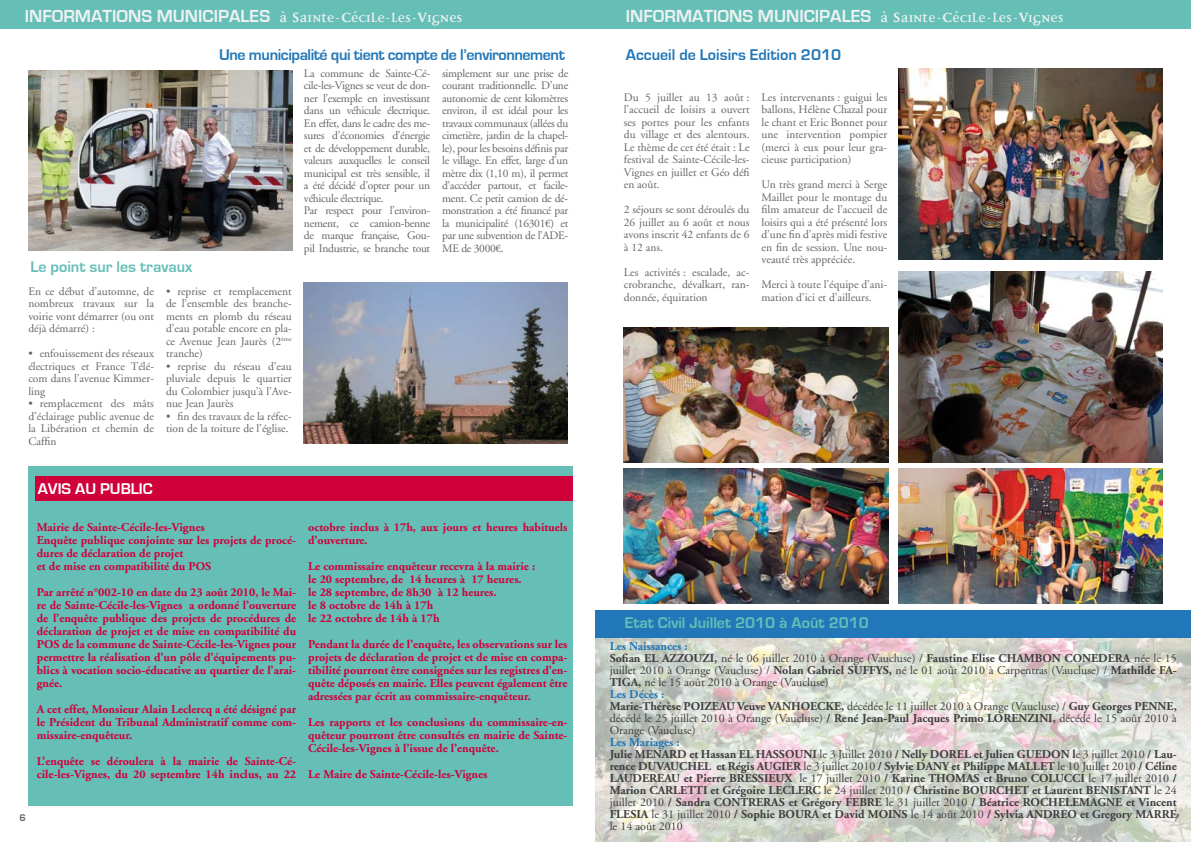
<style>
.page{position:relative;width:1191px;height:842px;background:#fff}
.page>*{position:absolute;margin:0;border:0;box-sizing:border-box;transform-origin:0 0}
.t1{font:700 18px "Eurostile";color:#edf1f1}
.t2{font:700 16px "Eurostile";color:#65bfb7}
.t3{font:700 16px "Eurostile";letter-spacing:-.025em;color:#2177b8}
.t4{font:700 16px "Eurostile";color:#2177b8}
.t5{font:700 16px "Eurostile";color:#fff}
.t6{font:700 12px/13px "Adobe Garamond";color:#d0003b}
.t7{font:700 12px/12px "Adobe Garamond";color:#3e3e40}
.t8{font:12px/12px "Adobe Garamond";color:#3e3e40}
.t9{font:11.5px/12.5px "Adobe Garamond";color:#646567;text-align:justify}
.t10{font:11.5px/12.5px "Adobe Garamond";letter-spacing:-.025em;color:#646567}
.s1{font-family:"Disturbance"}
.s2{font-family:"Disturbance";font-size:24px}
.s3{font-family:"Le Monde Livre";font-size:10.5px}
.s4{font-weight:700;color:#2177b8}
.s5{font-weight:700}
.s6{color:#2177b8}
.s7{font-weight:400}
</style>
<div class="page">
<div style="left:0;top:0;width:1191px;height:28px;background:#65bfb7"></div>
<img style="left:898px;top:68px;width:264px;height:191px">
<img style="left:595px;top:638px;width:596px;height:204px">
<div style="left:595px;top:610px;width:596px;height:28px;background:#2177b8"></div>
<img style="left:28px;top:70px;width:265px;height:180px">
<img style="left:304px;top:283px;width:263px;height:161px">
<div style="left:28px;top:466px;width:545px;height:340px;background:#65bfb7"></div>
<div style="left:36px;top:476px;width:537px;height:25px;background:#d0003b"></div>
<img style="left:898px;top:271px;width:264px;height:191px">
<img style="left:624px;top:328px;width:264px;height:135px">
<img style="left:624px;top:468px;width:264px;height:135px">
<img style="left:898px;top:468px;width:264px;height:135px">
<svg style="left:1174px;top:815px;width:5px;height:6px"></svg>
<h1 class="t1" style="left:25px;top:6px;width:439px">Informations Municipales <span class="s1">à</span> <span class="s2">S</span><span class="s1">ainte-</span><span class="s2">C</span><span class="s1">écile-les-</span><span class="s2">V</span><span class="s1">ignes</span></h1>
<h1 class="t1" style="left:626px;top:6px;width:439px">Informations Municipales <span class="s1">à</span> <span class="s2">S</span><span class="s1">ainte-</span><span class="s2">C</span><span class="s1">écile-les-</span><span class="s2">V</span><span class="s1">ignes</span></h1>
<h2 class="t3" style="left:219px;top:46px;width:347px">Une municipalité qui tient compte de l’environnement</h2>
<h2 class="t2" style="left:30px;top:258px;width:164px">Le point sur les travaux</h2>
<p class="t9" style="left:28px;top:285px;width:127px">En ce début d’automne, de nombreux travaux sur la voirie vont démarrer (ou ont déjà démarré) :</p>
<p class="t9" style="left:28px;top:348px;width:127px;text-indent:11px">enfouissement des réseaux électriques et France Télé&shy;com dans l’avenue Kimmer&shy;ling</p>
<p class="t9" style="left:28px;top:398px;width:127px;text-indent:11px">remplacement des mâts d’éclairage public avenue de la Libération et chemin de Caffin</p>
<p class="t9" style="left:166px;top:285px;width:127px;text-indent:11px">reprise et remplacement de l’ensemble des branche&shy;ments en plomb du réseau d’eau potable encore en pla&shy;ce Avenue Jean Jaurès (2<sup>ème </sup>tranche)</p>
<p class="t9" style="left:166px;top:360px;width:127px;text-indent:11px">reprise du réseau d’eau pluviale depuis le quartier du Colombier jusqu’à l’Ave&shy;nue Jean Jaurès</p>
<p class="t9" style="left:166px;top:410px;width:127px;text-align:right">fin des travaux de la réfec&shy;tion de la toiture de l’église.</p>
<p class="t9" style="left:166px;top:285px;width:6px">•</p>
<p class="t9" style="left:28px;top:348px;width:6px">•</p>
<p class="t9" style="left:166px;top:360px;width:6px">•</p>
<p class="t9" style="left:28px;top:398px;width:6px">•</p>
<p class="t9" style="left:166px;top:410px;width:6px">•</p>
<p class="t10" style="left:304px;top:67px;width:128px">La commune de Sainte-Cé&shy;cile-les-Vignes se veut de don&shy;ner l’exemple en investissant dans un véhicule électrique.<br>En effet, dans le cadre des me&shy;sures d’économies d’énergie et de développement durable, valeurs auxquelles le conseil municipal est très sensible, il a été décidé d’opter pour un véhicule électrique.<br>Par respect pour l’environ&shy;nement, ce camion-benne de marque française, Gou&shy;pil Industrie, se branche tout</p>
<p class="t9" style="left:442px;top:67px;width:128px">simplement sur une prise de courant traditionnelle. D’une autonomie de cent kilomètres environ, il est idéal pour les travaux communaux (allées du cimetière, jardin de la chapel&shy;le), pour les besoins définis par le village. En effet, large d’un mètre dix (1,10 m), il permet d’accéder partout, et facile&shy;ment. Ce petit camion de dé&shy;monstration a été financé par la municipalité (16301<span class="s3">€</span>) et par une subvention de l’ADE-ME de 3000<span class="s3">€</span>.</p>
<h2 class="t5" style="left:38px;top:480px;width:10px">AVIS</h2>
<h2 class="t5" style="left:75px;top:480px;width:79px">AU PUBLIC</h2>
<p class="t6" style="left:37px;top:521px;width:261px">Mairie de Sainte-Cécile-les-Vignes<br>Enquête publique conjointe sur les projets de procé&shy;dures de déclaration de projet<br>et de mise en compatibilité du POS</p>
<p class="t6" style="left:37px;top:586px;width:261px;text-align:justify">Par arrêté n°002-10 en date du 23 août 2010, le Mai&shy;re de Sainte-Cécile-les-Vignes a ordonné l’ouverture de l’enquête publique des projets de procédures de déclaration de projet et de mise en compatibilité du POS de la commune de Sainte-Cécile-les-Vignes pour permettre la réalisation d’un pôle d’équipements pu&shy;blics à vocation socio-éducative au quartier de l’arai&shy;gnée.</p>
<p class="t6" style="left:37px;top:703px;width:261px;text-align:justify">A cet effet, Monsieur Alain Leclercq a été désigné par le Président du Tribunal Administratif comme com&shy;missaire-enquêteur.</p>
<p class="t6" style="left:37px;top:755px;width:261px">L’enquête se déroulera à la mairie de Sainte-Cé&shy;cile-les-Vignes, du 20 septembre 14h inclus, au 22</p>
<p class="t6" style="left:308px;top:521px;width:261px">octobre inclus à 17h, aux jours et heures habituels d’ouverture.</p>
<p class="t6" style="left:308px;top:560px;width:228px">Le commissaire enquêteur recevra à la mairie : le 20 septembre, de 14 heures à 17 heures.<br>le 28 septembre, de 8h30 à 12 heures.<br>le 8 octobre de 14h à 17h<br>le 22 octobre de 14h à 17h</p>
<p class="t6" style="left:308px;top:638px;width:261px;text-align:justify">Pendant la durée de l’enquête, les observations sur les projets de déclaration de projet et de mise en compa&shy;tibilité pourront être consignées sur les registres d’en&shy;quête déposés en mairie. Elles peuvent également être adressées par écrit au commissaire-enquêteur.</p>
<p class="t6" style="left:308px;top:716px;width:261px;text-align:justify">Les rapports et les conclusions du commissaire-en&shy;quêteur pourront être consultés en mairie de Sainte-Cécile-les-Vignes à l’issue de l’enquête.</p>
<p class="t6" style="left:308px;top:768px;width:181px">Le Maire de Sainte-Cécile-les-Vignes</p>
<h2 class="t4" style="left:626px;top:46px;width:217px">Accueil de Loisirs Edition 2010</h2>
<p class="t9" style="left:624px;top:91px;width:127px">Du 5 juillet au 13 août : l’accueil de loisirs a ouvert ses portes pour les enfants du village et des alentours.<br>Le thème de cet été était : Le festival de Sainte-Cécile-les-Vignes en juillet et Géo défi en août.</p>
<p class="t9" style="left:624px;top:203px;width:127px">2 séjours se sont déroulés du 26 juillet au 6 août et nous avons inscrit 42 enfants de 6 à 12 ans.</p>
<p class="t9" style="left:624px;top:266px;width:127px">Les activités : escalade, ac&shy;crobranche, dévalkart, ran&shy;donnée, équitation</p>
<p class="t9" style="left:761px;top:91px;width:127px">Les intervenants : guigui les ballons, Hélène Chazal pour le chant et Eric Bonnet pour une intervention pompier (merci à eux pour leur gra&shy;cieuse participation)</p>
<p class="t9" style="left:761px;top:178px;width:127px">Un très grand merci à Serge Maillet pour le montage du film amateur de l’accueil de loisirs qui a été présenté lors d’une fin d’après midi festive en fin de session. Une nou&shy;veauté très appréciée.</p>
<p class="t9" style="left:761px;top:278px;width:127px">Merci à toute l’équipe d’ani&shy;mation d’ici et d’ailleurs.</p>
<h2 class="t2" style="left:624px;top:614px;width:246px">Etat Civil Juillet 2010 à Août 2010</h2>
<p class="t8" style="left:609px;top:640px;width:568px"><span class="s4">Les Naissances :<br></span><span class="s5">Sofian EL AZZOUZI,</span> né le 06 juillet 2010 à Orange (Vaucluse) / <span class="s5">Faustine Elise CHAMBON CONEDERA</span> née le 15 juillet 2010 à Orange (Vaucluse) / <span class="s5">Nolan Gabriel SUFFYS,</span> né le 01 août 2010 à Carpentras (Vaucluse) / <span class="s5">Mathilde FA-TIGA,</span> né le 15 août 2010 à Orange (Vaucluse)<br><span class="s4">Les Décès :<br></span><span class="s5">Marie-Thérèse POIZEAU Veuve VANHOECKE,</span> décédée le 11 juillet 2010 à Orange (Vaucluse) / <span class="s5">Guy Georges PENNE, </span>décédé le 25 juillet 2010 à Orange (Vaucluse) <span class="s5">/ René Jean-Paul Jacques Primo LORENZINI,</span> décédé le 15 août 2010 à Orange (Vaucluse)</p>
<p class="t7" style="left:609px;top:736px;width:568px"><span class="s6">Les Mariages :<br></span>Julie MENARD et Hassan EL HASSOUNI <span class="s7">le 3 Juillet 2010</span> / Nelly DOREL et Julien GUEDON l<span class="s7">e 3 juillet 2010</span> / Lau&shy;rence DUVAUCHEL et Régis AUGIER <span class="s7">le 3 juillet 2010</span> / Sylvie DANY et Philippe MALLET <span class="s7">le 10 Juillet 2010</span> / Céline LAUDEREAU et Pierre BRESSIEUX <span class="s7">le 17 juillet 2010</span> / Karine THOMAS et Bruno COLUCCI <span class="s7">le 17 juillet 2010</span> / Marion CARLETTI et Grégoire LECLERC <span class="s7">le 24 juillet 2010</span> / Christine BOURCHET et Laurent BENISTANT <span class="s7">le 24 juillet 2010</span> / Sandra CONTRERAS et Grégory FEBRE <span class="s7">le 31 juillet 2010</span> / Béatrice ROCHELEMAGNE et Vincent FLESIA <span class="s7">le 31 juillet 2010</span> / Sophie BOURA et David MOINS <span class="s7">le 14 août 2010</span> / Sylvia ANDREO et Gregory MARRE <span class="s7">le 14 août 2010</span></p>
</div>
